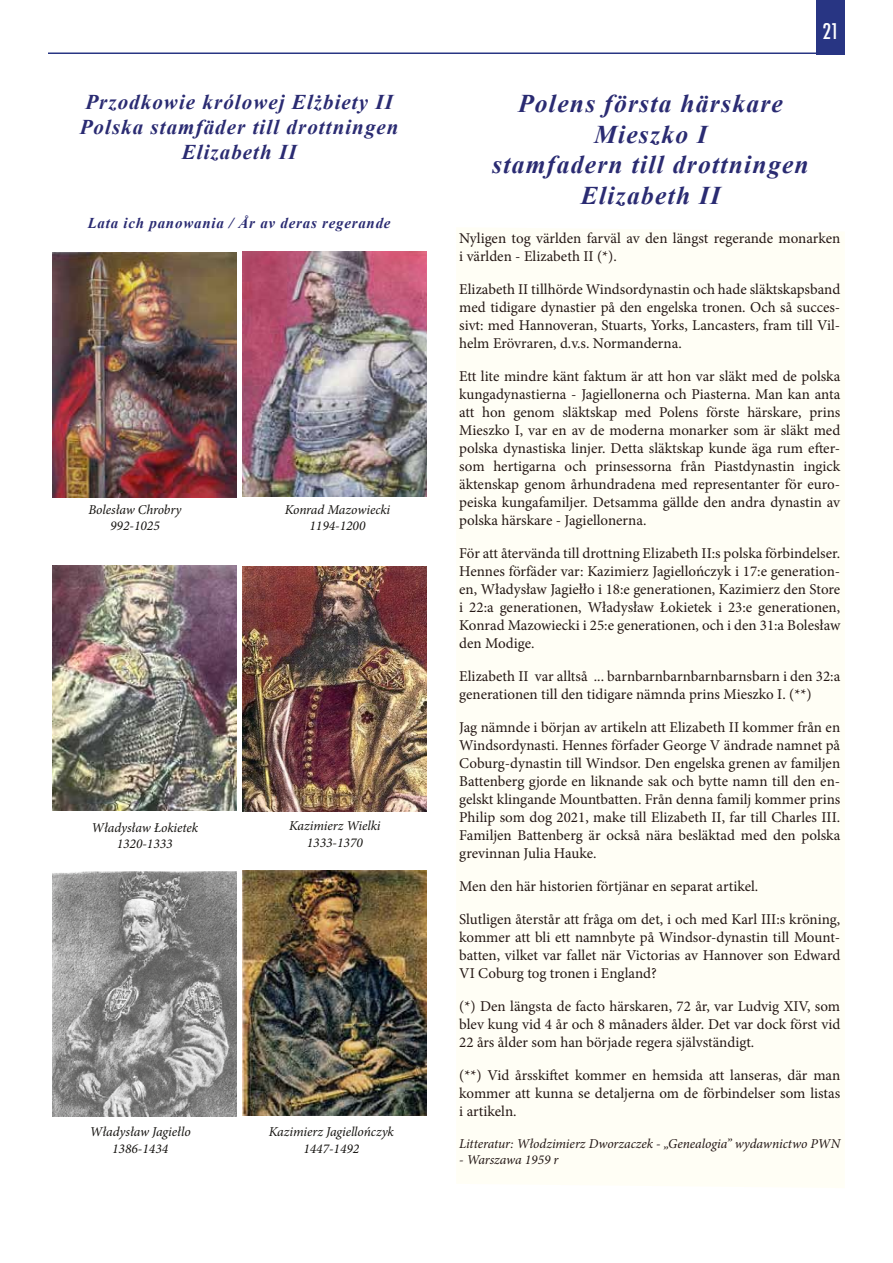
<style>
.page{position:relative;width:893px;height:1263px;background:#fff}
.page>*{position:absolute;margin:0;border:0;box-sizing:border-box;transform-origin:0 0}
.t1{font:italic 700 25.5px/30.6px "Times New Roman";letter-spacing:.05em;color:#2a2b72;text-align:center}
.t2{font:italic 700 21px/25.2px "Times New Roman";letter-spacing:.05em;color:#2a2b72;text-align:center}
.t3{font:500 condensed 21px "Futura";color:#fdfdfd}
.t4{font:15px/18px "Minion Pro";color:#241714;text-align:justify}
.t5{font:italic 700 15px "Times New Roman";letter-spacing:.05em;color:#2a2b72}
.t6{font:italic 13.5px/16.2px "Minion Pro";color:#151310;text-align:center}
.t7{font:italic 13.5px "Minion Pro";letter-spacing:-.005em;color:#231715}
</style>
<div class="page">
<div style="left:817px;top:0;width:28px;height:54px;background:#283583"></div>
<hr style="left:48px;top:53px;width:797px;height:1px;background:#283583">
<img style="left:52px;top:252px;width:184px;height:245px">
<img style="left:243px;top:251px;width:183px;height:245px">
<img style="left:52px;top:566px;width:184px;height:245px">
<img style="left:243px;top:566px;width:183px;height:245px">
<img style="left:52px;top:871px;width:184px;height:245px">
<img style="left:243px;top:870px;width:183px;height:245px">
<h2 class="t2" style="left:80px;top:89px;width:320px">Przodkowie królowej Elżbiety II<br>Polska stamfäder till drottningen<br>Elizabeth II</h2>
<p class="t5" style="left:88px;top:212px;width:304px">Lata ich panowania / År av deras regerande</p>
<p class="t6" style="left:88px;top:501px;width:95px">Bolesław Chrobry<br>992-1025</p>
<p class="t6" style="left:285px;top:501px;width:107px">Konrad Mazowiecki<br>1194-1200</p>
<p class="t6" style="left:91px;top:819px;width:108px">Władysław Łokietek<br>1320-1333</p>
<p class="t6" style="left:289px;top:818px;width:93px">Kazimierz Wielki<br>1333-1370</p>
<p class="t6" style="left:90px;top:1124px;width:102px">Władysław Jagiełlo<br>1386-1434</p>
<p class="t6" style="left:269px;top:1124px;width:127px">Kazimierz Jagiellończyk<br>1447-1492</p>
<h2 class="t3" style="left:822px;top:17px;width:18px">21</h2>
<h1 class="t1" style="left:492px;top:87px;width:318px">Polens första härskare<br>Mieszko I<br>stamfadern till drottningen<br>Elizabeth II</h1>
<p class="t4" style="left:459px;top:230px;width:383px">Nyligen tog världen farväl av den längst regerande monarken i världen - Elizabeth II (*).</p>
<p class="t4" style="left:459px;top:281px;width:383px">Elizabeth II tillhörde Windsordynastin och hade släktskapsband med tidigare dynastier på den engelska tronen. Och så succes&shy;sivt: med Hannoveran, Stuarts, Yorks, Lancasters, fram till Vil&shy;helm Erövraren, d.v.s. Normanderna.</p>
<p class="t4" style="left:459px;top:368px;width:383px">Ett lite mindre känt faktum är att hon var släkt med de polska kungadynastierna - Jagiellonerna och Piasterna. Man kan anta att hon genom släktskap med Polens förste härskare, prins Mieszko I, var en av de moderna monarker som är släkt med polska dynastiska linjer. Detta släktskap kunde äga rum efter&shy;som hertigarna och prinsessorna från Piastdynastin ingick äktenskap genom århundradena med representanter för euro&shy;peiska kungafamiljer. Detsamma gällde den andra dynastin av polska härskare - Jagiellonerna.</p>
<p class="t4" style="left:459px;top:545px;width:383px">För att återvända till drottning Elizabeth II:s polska förbindelser.<br>Hennes förfäder var: Kazimierz Jagiellończyk i 17:e generation&shy;en, Władysław Jagiełło i 18:e generationen, Kazimierz den Store i 22:a generationen, Władysław Łokietek i 23:e generationen, Konrad Mazowiecki i 25:e generationen, och i den 31:a Bolesław den Modige.</p>
<p class="t4" style="left:459px;top:668px;width:382px">Elizabeth II var alltså ... barnbarnbarnbarnbarnsbarn i den 32:a generationen till den tidigare nämnda prins Mieszko I. (**)</p>
<p class="t4" style="left:459px;top:719px;width:383px">Jag nämnde i början av artikeln att Elizabeth II kommer från en Windsordynasti. Hennes förfader George V ändrade namnet på Coburg-dynastin till Windsor. Den engelska grenen av familjen Battenberg gjorde en liknande sak och bytte namn till den en&shy;gelskt klingande Mountbatten. Från denna familj kommer prins Philip som dog 2021, make till Elizabeth II, far till Charles III.<br>Familjen Battenberg är också nära besläktad med den polska grevinnan Julia Hauke.</p>
<p class="t4" style="left:459px;top:878px;width:300px">Men den här historien förtjänar en separat artikel.</p>
<p class="t4" style="left:459px;top:911px;width:383px">Slutligen återstår att fråga om det, i och med Karl III:s kröning, kommer att bli ett namnbyte på Windsor-dynastin till Mount&shy;batten, vilket var fallet när Victorias av Hannover son Edward VI Coburg tog tronen i England?</p>
<p class="t4" style="left:459px;top:998px;width:383px">(*) Den längsta de facto härskaren, 72 år, var Ludvig XIV, som blev kung vid 4 år och 8 månaders ålder. Det var dock först vid 22 års ålder som han började regera självständigt.</p>
<p class="t4" style="left:459px;top:1067px;width:382px">(**) Vid årsskiftet kommer en hemsida att lanseras, där man kommer att kunna se detaljerna om de förbindelser som listas i artikeln.</p>
<p class="t7" style="left:459px;top:1134px;width:383px">Litteratur: Włodzimierz Dworzaczek - „Genealogia” wydawnictwo PWN</p>
<p class="t7" style="left:459px;top:1150px;width:101px">- Warszawa 1959 r</p>
</div>
